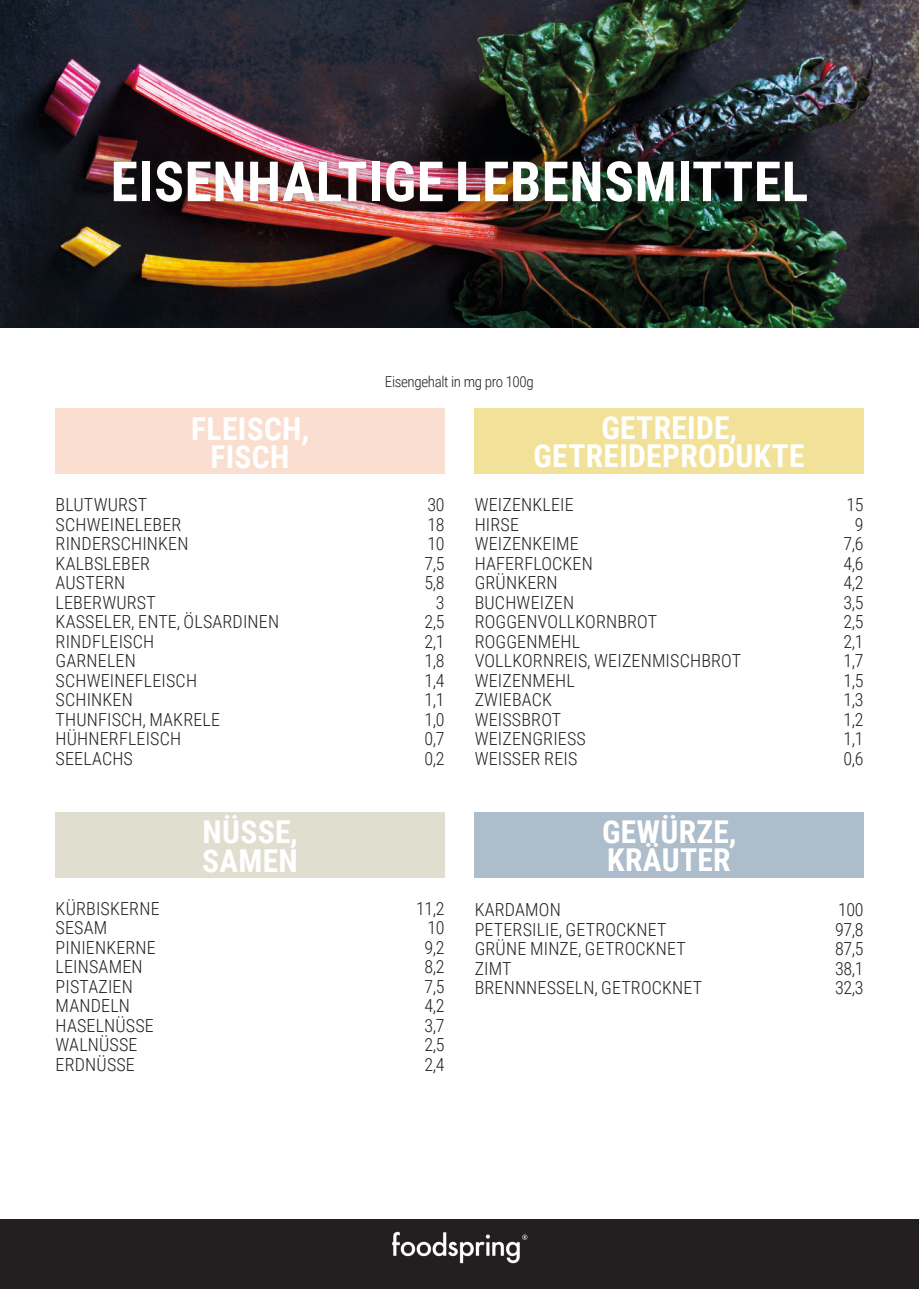
<style>
.page{position:relative;width:919px;height:1289px;background:#fff}
.page>*{position:absolute;margin:0;border:0;box-sizing:border-box;transform-origin:0 0}
.t1{font:700 55.5px "Roboto Condensed";letter-spacing:.01em;color:#fff}
.t2{font:700 31.5px/28.5px "Roboto Condensed";letter-spacing:.01em;color:#fff}
.t3{font:300 18px/19.5px "Roboto Condensed";letter-spacing:.01em;color:#231f20}
.t4{font:300 15px "Roboto Condensed";letter-spacing:-.025em;color:#231f20}
</style>
<div class="page">
<img style="left:0;top:0;width:918px;height:327px">
<div style="left:0;top:1218px;width:918px;height:70px;background:#231f20"></div>
<img style="left:372px;top:1218px;width:198px;height:46px">
<div style="left:103px;top:151px;width:714px;height:61px;background:#231f20;opacity:.34"></div>
<div style="left:55px;top:812px;width:389px;height:66px;background:#e0decf"></div>
<div style="left:474px;top:408px;width:389px;height:66px;background:#f2e198"></div>
<div style="left:55px;top:408px;width:389px;height:66px;background:#fadecf"></div>
<div style="left:474px;top:812px;width:389px;height:66px;background:#adbdcb"></div>
<h1 class="t1" style="left:111px;top:142px;width:699px">EISENHALTIGE LEBENSMITTEL</h1>
<h2 class="t2" style="left:191px;top:413px;width:119px;text-align:center">FLEISCH,<br>FISCH</h2>
<p class="t4" style="left:385px;top:371px;width:150px">Eisengehalt in mg pro 100g</p>
<h2 class="t2" style="left:533px;top:412px;width:272px;text-align:center">GETREIDE,<br>GETREIDEPRODUKTE</h2>
<p class="t3" style="left:56px;top:494px;width:225px">BLUTWURST<br>SCHWEINELEBER<br>RINDERSCHINKEN<br>KALBSLEBER<br>AUSTERN<br>LEBERWURST<br>KASSELER, ENTE, ÖLSARDINEN<br>RINDFLEISCH<br>GARNELEN<br>SCHWEINEFLEISCH<br>SCHINKEN<br>THUNFISCH, MAKRELE<br>HÜHNERFLEISCH<br>SEELACHS</p>
<p class="t3" style="left:424px;top:494px;width:22px;text-align:right">30<br>18<br>10<br>7,5<br>5,8<br>3<br>2,5<br>2,1<br>1,8<br>1,4<br>1,1<br>1,0<br>0,7<br>0,2</p>
<h2 class="t2" style="left:202px;top:816px;width:97px">NÜSSE,<br>SAMEN</h2>
<p class="t3" style="left:56px;top:898px;width:105px">KÜRBISKERNE<br>SESAM<br>PINIENKERNE<br>LEINSAMEN<br>PISTAZIEN<br>MANDELN<br>HASELNÜSSE<br>WALNÜSSE<br>ERDNÜSSE</p>
<p class="t3" style="left:424px;top:898px;width:22px;text-align:justify;text-indent:-8px">11,2<br>10<br>9,2<br>8,2<br>7,5<br>4,2<br>3,7<br>2,5<br>2,4</p>
<p class="t3" style="left:474px;top:494px;width:268px">WEIZENKLEIE<br>HIRSE<br>WEIZENKEIME<br>HAFERFLOCKEN<br>GRÜNKERN<br>BUCHWEIZEN<br>ROGGENVOLLKORNBROT<br>ROGGENMEHL<br>VOLLKORNREIS, WEIZENMISCHBROT<br>WEIZENMEHL<br>ZWIEBACK<br>WEISSBROT<br>WEIZENGRIESS<br>WEISSER REIS</p>
<p class="t3" style="left:843px;top:494px;width:22px;text-align:right">15<br>9<br>7,6<br>4,6<br>4,2<br>3,5<br>2,5<br>2,1<br>1,7<br>1,5<br>1,3<br>1,2<br>1,1<br>0,6</p>
<h2 class="t2" style="left:602px;top:816px;width:136px">GEWÜRZE,<br>KRÄUTER</h2>
<p class="t3" style="left:474px;top:899px;width:229px">KARDAMON<br>PETERSILIE, GETROCKNET<br>GRÜNE MINZE, GETROCKNET<br>ZIMT<br>BRENNNESSELN, GETROCKNET</p>
<p class="t3" style="left:835px;top:899px;width:30px;text-align:justify">100<br>97,8<br>87,5<br>38,1<br>32,3</p>
</div>
